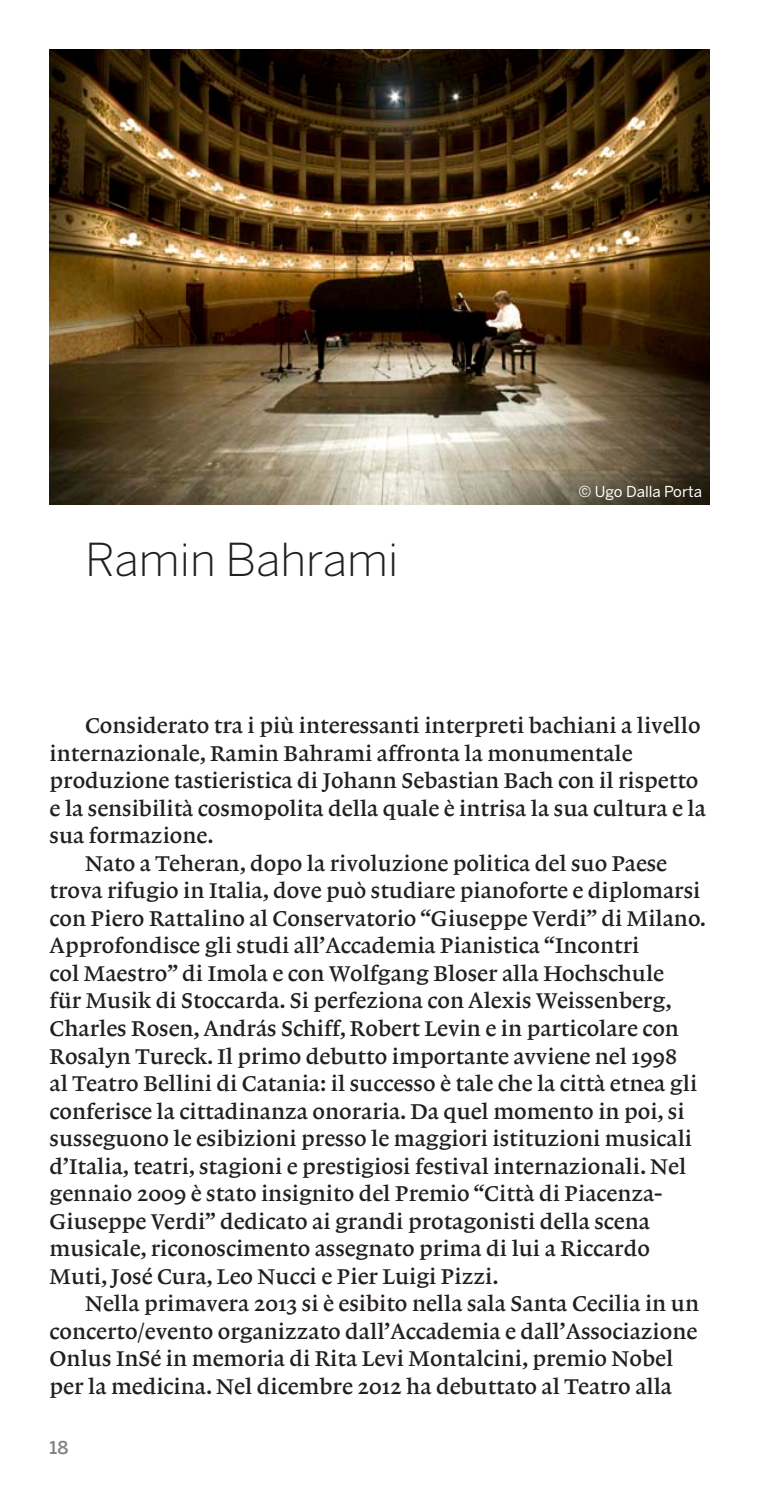
<style>
.page{position:relative;width:780px;height:1489px;background:#fff}
.page>*{position:absolute;margin:0;border:0;box-sizing:border-box;transform-origin:0 0}
.t1{font:300 45px "Benton Sans";color:#231f20}
.t2{font:22.5px "Lexicon No 1 Roman B";color:#231f20}
.t3{font:500 17.5px "Benton Sans";color:#808285}
.t4{font:15px "Benton Sans";color:#fff}
</style>
<div class="page">
<img style="left:50px;top:50px;width:659px;height:454px">
<h1 class="t1" style="left:85px;top:533px;width:315px">Ramin Bahrami</h1>
<p class="t4" style="left:578px;top:482px;width:125px">© Ugo Dalla Porta</p>
<p class="t2" style="left:85px;top:713px;width:617px">Considerato tra i più interessanti interpreti bachiani a livello</p>
<p class="t2" style="left:50px;top:740px;width:584px">internazionale, Ramin Bahrami affronta la monumentale</p>
<p class="t2" style="left:50px;top:768px;width:650px">produzione tastieristica di Johann Sebastian Bach con il rispetto</p>
<p class="t2" style="left:50px;top:795px;width:657px">e la sensibilità cosmopolita della quale è intrisa la sua cultura e la</p>
<p class="t2" style="left:50px;top:823px;width:165px">sua formazione.</p>
<p class="t2" style="left:85px;top:850px;width:583px">Nato a Teheran, dopo la rivoluzione politica del suo Paese</p>
<p class="t2" style="left:50px;top:878px;width:652px">trova rifugio in Italia, dove può studiare pianoforte e diplomarsi</p>
<p class="t2" style="left:50px;top:905px;width:658px">con Piero Rattalino al Conservatorio “Giuseppe Verdi” di Milano.</p>
<p class="t2" style="left:50px;top:933px;width:591px">Approfondisce gli studi all’Accademia Pianistica “Incontri</p>
<p class="t2" style="left:50px;top:960px;width:616px">col Maestro” di Imola e con Wolfgang Bloser alla Hochschule</p>
<p class="t2" style="left:50px;top:988px;width:623px">für Musik di Stoccarda. Si perfeziona con Alexis Weissenberg,</p>
<p class="t2" style="left:50px;top:1015px;width:631px">Charles Rosen, András Schiff, Robert Levin e in particolare con</p>
<p class="t2" style="left:50px;top:1043px;width:629px">Rosalyn Tureck. Il primo debutto importante avviene nel 1998</p>
<p class="t2" style="left:50px;top:1070px;width:649px">al Teatro Bellini di Catania: il successo è tale che la città etnea gli</p>
<p class="t2" style="left:50px;top:1098px;width:636px">conferisce la cittadinanza onoraria. Da quel momento in poi, si</p>
<p class="t2" style="left:50px;top:1125px;width:644px">susseguono le esibizioni presso le maggiori istituzioni musicali</p>
<p class="t2" style="left:50px;top:1153px;width:638px">d’Italia, teatri, stagioni e prestigiosi festival internazionali. Nel</p>
<p class="t2" style="left:50px;top:1180px;width:614px">gennaio 2009 è stato insignito del Premio “Città di Piacenza-</p>
<p class="t2" style="left:50px;top:1208px;width:601px">Giuseppe Verdi” dedicato ai grandi protagonisti della scena</p>
<p class="t2" style="left:50px;top:1235px;width:601px">musicale, riconoscimento assegnato prima di lui a Riccardo</p>
<p class="t2" style="left:50px;top:1263px;width:450px">Muti, José Cura, Leo Nucci e Pier Luigi Pizzi.</p>
<p class="t2" style="left:85px;top:1290px;width:615px">Nella primavera 2013 si è esibito nella sala Santa Cecilia in un</p>
<p class="t2" style="left:50px;top:1318px;width:649px">concerto/evento organizzato dall’Accademia e dall’Associazione</p>
<p class="t2" style="left:50px;top:1345px;width:625px">Onlus InSé in memoria di Rita Levi Montalcini, premio Nobel</p>
<p class="t2" style="left:50px;top:1373px;width:624px">per la medicina. Nel dicembre 2012 ha debuttato al Teatro alla</p>
<p class="t3" style="left:50px;top:1436px;width:20px">18</p>
</div>
